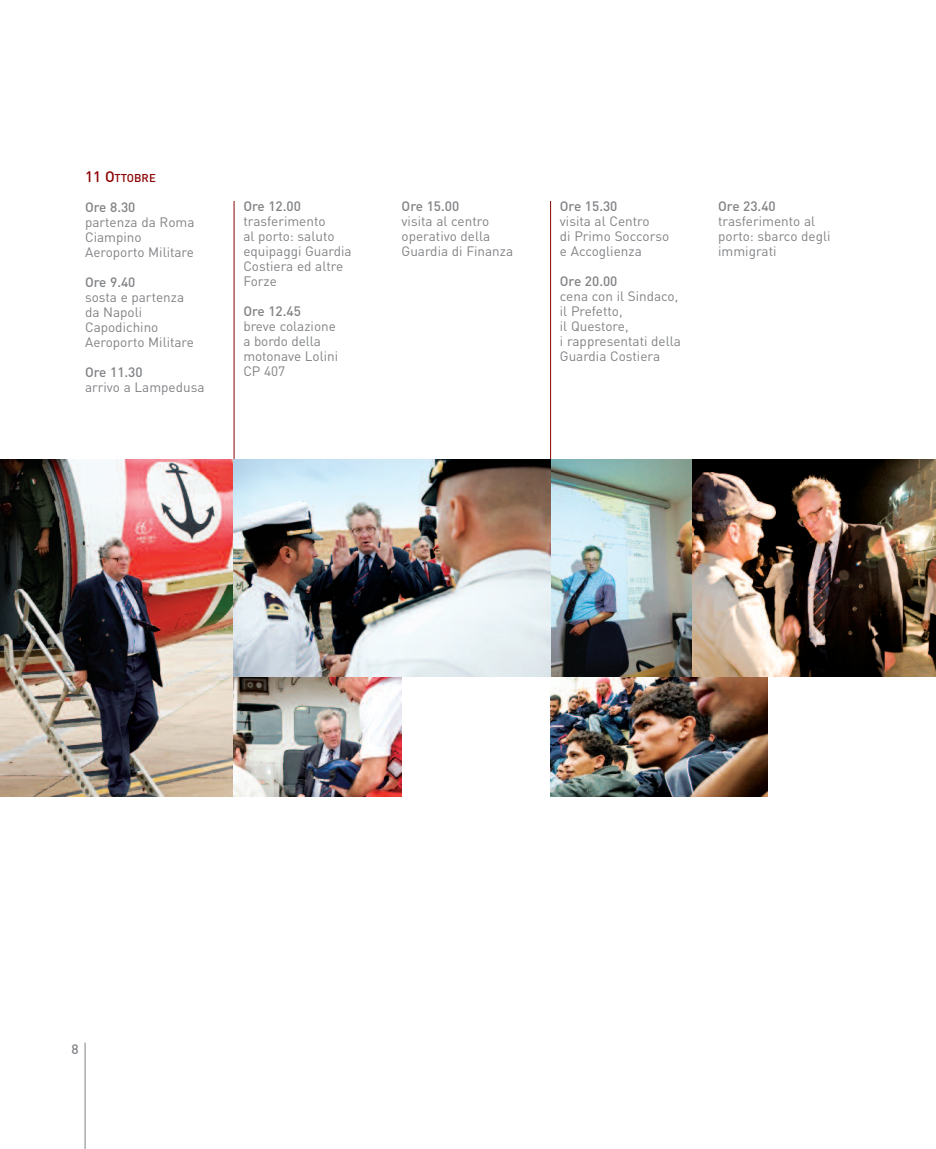
<style>
.page{position:relative;width:936px;height:1149px;background:#fff}
.page>*{position:absolute;margin:0;border:0;box-sizing:border-box;transform-origin:0 0}
.t1{font:13.5px/15px "DIN";color:#808285}
.t2{font:500 13.5px "DIN";color:#808285}
.t3{font:500 11.25px "DIN";color:#8b0202}
.s1{font-size:15px}
</style>
<div class="page">
<hr style="left:550px;top:201px;width:1px;height:315px;background:#8b0202">
<img style="left:550px;top:676px;width:217px;height:120px">
<hr style="left:234px;top:201px;width:1px;height:315px;background:#8b0202">
<img style="left:0;top:459px;width:234px;height:337px">
<img style="left:691px;top:459px;width:244px;height:217px">
<hr style="left:85px;top:1042px;width:1px;height:106px;background:#808285">
<img style="left:550px;top:459px;width:141px;height:217px">
<img style="left:234px;top:676px;width:167px;height:120px">
<img style="left:234px;top:459px;width:316px;height:217px">
<p class="t3" style="left:85px;top:171px;width:72px"><span class="s1">11 O</span>TTOBRE</p>
<p class="t2" style="left:85px;top:199px;width:52px">Ore 8.30</p>
<p class="t1" style="left:85px;top:215px;width:111px">partenza da Roma<br>Ciampino<br>Aeroporto Militare</p>
<p class="t2" style="left:85px;top:274px;width:52px">Ore 9.40</p>
<p class="t1" style="left:85px;top:290px;width:110px">sosta e partenza da Napoli<br>Capodichino<br>Aeroporto Militare</p>
<p class="t2" style="left:85px;top:364px;width:59px">Ore 11.30</p>
<p class="t1" style="left:85px;top:380px;width:121px">arrivo a Lampedusa</p>
<p class="t2" style="left:243px;top:198px;width:59px">Ore 12.00</p>
<p class="t1" style="left:243px;top:213px;width:110px">trasferimento<br>al porto: saluto equipaggi Guardia<br>Costiera ed altre<br>Forze</p>
<p class="t2" style="left:243px;top:303px;width:59px">Ore 12.45</p>
<p class="t1" style="left:243px;top:318px;width:96px">breve colazione a bordo della motonave Lolini<br>CP 407</p>
<p class="t2" style="left:401px;top:198px;width:59px">Ore 15.00</p>
<p class="t1" style="left:401px;top:213px;width:113px">visita al centro operativo della<br>Guardia di Finanza</p>
<p class="t2" style="left:560px;top:198px;width:59px">Ore 15.30</p>
<p class="t1" style="left:560px;top:213px;width:111px">visita al Centro<br>di Primo Soccorso e Accoglienza</p>
<p class="t2" style="left:560px;top:273px;width:59px">Ore 20.00</p>
<p class="t1" style="left:560px;top:288px;width:122px">cena con il Sindaco, il Prefetto,<br>il Questore,<br>i rappresentati della<br>Guardia Costiera</p>
<p class="t2" style="left:718px;top:198px;width:59px">Ore 23.40</p>
<p class="t1" style="left:718px;top:213px;width:114px">trasferimento al porto: sbarco degli immigrati</p>
<p class="t2" style="left:71px;top:1040px;width:9px">8</p>
</div>
